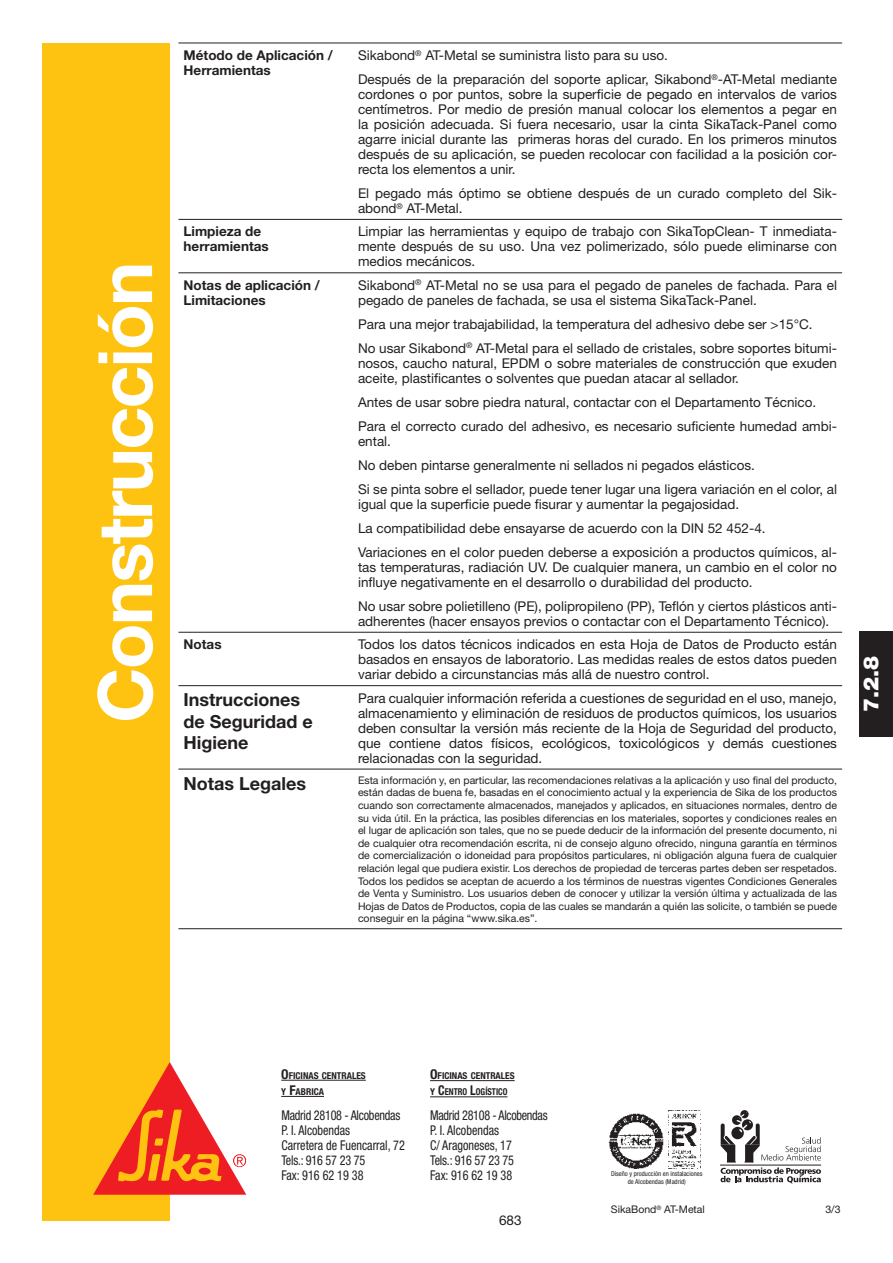
<style>
.page{position:relative;width:893px;height:1263px;background:#fff}
.page>*{position:absolute;margin:0;border:0;box-sizing:border-box;transform-origin:0 0}
.t1{font:700 75px "Helvetica Neue";letter-spacing:-.025em;color:#fff}
.t2{font:900 21px "Helvetica Neue";color:#fff}
.t3{font:700 18px/21.6px "Helvetica Neue";color:#231f20}
.t4{font:13.5px/15px "Helvetica Neue";color:#231f20}
.t5{font:condensed 13.5px/15px "Helvetica Neue";color:#231f20;scale:.9 1}
.t6{font:700 13.5px/15px "Helvetica Neue";color:#231f20}
.t7{font:10.5px/12.6px "Helvetica Neue";color:#231f20;text-align:justify}
.t8{font:700 condensed 9.45px/16.2px "Helvetica Neue";color:#231f20}
.t9{font:condensed 6.75px/7.5px "Helvetica Neue";color:#231f20;text-align:center}
.s1{font-size:13.5px}
</style>
<div class="page">
<svg style="left:720px;top:1110px;width:101px;height:73px"></svg>
<hr style="left:281px;top:1080px;width:85px;height:1px;background:#231f20">
<hr style="left:281px;top:1096px;width:43px;height:1px;background:#231f20">
<hr style="left:430px;top:1080px;width:84px;height:1px;background:#231f20">
<hr style="left:430px;top:1097px;width:77px;height:1px;background:#231f20">
<img style="left:608px;top:1113px;width:55px;height:55px">
<img style="left:668px;top:1110px;width:33px;height:59px">
<div style="left:42px;top:43px;width:128px;height:1177px;background:#fec210"></div>
<svg style="left:93px;top:1062px;width:153px;height:133px"></svg>
<hr style="left:178px;top:43px;width:664px;height:1px;background:#231f20">
<hr style="left:178px;top:219px;width:664px;height:1px;background:#231f20">
<hr style="left:178px;top:272px;width:664px;height:1px;background:#231f20">
<hr style="left:178px;top:632px;width:664px;height:1px;background:#231f20">
<hr style="left:178px;top:685px;width:664px;height:1px;background:#231f20">
<hr style="left:178px;top:769px;width:664px;height:1px;background:#231f20">
<hr style="left:178px;top:928px;width:175px;height:1px;background:#231f20">
<hr style="left:353px;top:928px;width:489px;height:1px;background:#231f20">
<div style="left:859px;top:632px;width:33px;height:105px;background:#231f20"></div>
<h1 class="t1" style="left:99px;top:723px;width:463px;rotate:-90deg">Construcción</h1>
<p class="t6" style="left:183px;top:49px;width:151px">Método de Aplicación /<br>Herramientas</p>
<p class="t4" style="left:358px;top:45px;width:480px;line-height:24px">Sikabond<sup>®</sup> AT-Metal se suministra listo para su uso.<br>Después de la preparación del soporte aplicar, Sikabond<sup>®</sup>-AT-Metal mediante</p>
<p class="t4" style="left:358px;top:88px;width:480px;text-align:justify">cordones o por puntos, sobre la superficie de pegado en intervalos de varios centímetros. Por medio de presión manual colocar los elementos a pegar en la posición adecuada. Si fuera necesario, usar la cinta SikaTack-Panel como agarre inicial durante las primeras horas del curado. En los primeros minutos después de su aplicación, se pueden recolocar con facilidad a la posición cor&shy;recta los elementos a unir.</p>
<p class="t4" style="left:358px;top:187px;width:480px">El pegado más óptimo se obtiene después de un curado completo del Sik&shy;abond<sup>®</sup> AT-Metal.</p>
<p class="t6" style="left:183px;top:226px;width:87px">Limpieza de herramientas</p>
<p class="t4" style="left:358px;top:226px;width:480px;text-align:justify">Limpiar las herramientas y equipo de trabajo con SikaTopClean- T inmediata&shy;mente después de su uso. Una vez polimerizado, sólo puede eliminarse con medios mecánicos.</p>
<p class="t6" style="left:183px;top:279px;width:138px">Notas de aplicación /<br>Limitaciones</p>
<p class="t4" style="left:358px;top:279px;width:480px">Sikabond<sup>®</sup> AT-Metal no se usa para el pegado de paneles de fachada. Para el pegado de paneles de fachada, se usa el sistema SikaTack-Panel.</p>
<p class="t4" style="left:358px;top:314px;width:480px;line-height:24px">Para una mejor trabajabilidad, la temperatura del adhesivo debe ser &gt;15°C.<br>No usar Sikabond<sup>®</sup> AT-Metal para el sellado de cristales, sobre soportes bitumi-</p>
<p class="t4" style="left:358px;top:357px;width:480px">nosos, caucho natural, EPDM o sobre materiales de construcción que exuden aceite, plastificantes o solventes que puedan atacar al sellador.</p>
<p class="t4" style="left:358px;top:392px;width:480px;line-height:24px">Antes de usar sobre piedra natural, contactar con el Departamento Técnico.<br>Para el correcto curado del adhesivo, es necesario suficiente humedad ambi-</p>
<p class="t4" style="left:358px;top:431px;width:480px;line-height:24px">ental.<br>No deben pintarse generalmente ni sellados ni pegados elásticos.<br>Si se pinta sobre el sellador, puede tener lugar una ligera variación en el color, al</p>
<p class="t4" style="left:358px;top:494px;width:480px;line-height:24px">igual que la superficie puede fisurar y aumentar la pegajosidad.<br>La compatibilidad debe ensayarse de acuerdo con la DIN 52 452-4.<br>Variaciones en el color pueden deberse a exposición a productos químicos, al-</p>
<p class="t4" style="left:358px;top:561px;width:480px">tas temperaturas, radiación UV. De cualquier manera, un cambio en el color no influye negativamente en el desarrollo o durabilidad del producto.</p>
<p class="t4" style="left:358px;top:600px;width:480px">No usar sobre polietilleno (PE), polipropileno (PP), Teflón y ciertos plásticos anti&shy;adherentes (hacer ensayos previos o contactar con el Departamento Técnico).</p>
<p class="t6" style="left:183px;top:639px;width:40px">Notas</p>
<p class="t4" style="left:358px;top:639px;width:480px;text-align:justify">Todos los datos técnicos indicados en esta Hoja de Datos de Producto están basados en ensayos de laboratorio. Las medidas reales de estos datos pueden variar debido a circunstancias más allá de nuestro control.</p>
<h3 class="t3" style="left:183px;top:691px;width:131px">Instrucciones de Seguridad e<br>Higiene</h3>
<p class="t4" style="left:358px;top:692px;width:480px;text-align:justify">Para cualquier información referida a cuestiones de seguridad en el uso, manejo, almacenamiento y eliminación de residuos de productos químicos, los usuarios deben consultar la versión más reciente de la Hoja de Seguridad del producto, que contiene datos físicos, ecológicos, toxicológicos y demás cuestiones relacionadas con la seguridad.</p>
<h3 class="t3" style="left:183px;top:775px;width:124px">Notas Legales</h3>
<p class="t7" style="left:358px;top:775px;width:480px">Esta información y, en particular, las recomendaciones relativas a la aplicación y uso final del producto, están dadas de buena fe, basadas en el conocimiento actual y la experiencia de Sika de los productos cuando son correctamente almacenados, manejados y aplicados, en situaciones normales, dentro de su vida útil. En la práctica, las posibles diferencias en los materiales, soportes y condiciones reales en el lugar de aplicación son tales, que no se puede deducir de la información del presente documento, ni de cualquier otra recomendación escrita, ni de consejo alguno ofrecido, ninguna garantía en términos de comercialización o idoneidad para propósitos particulares, ni obligación alguna fuera de cualquier relación legal que pudiera existir. Los derechos de propiedad de terceras partes deben ser respetados.<br>Todos los pedidos se aceptan de acuerdo a los términos de nuestras vigentes Condiciones Generales de Venta y Suministro. Los usuarios deben de conocer y utilizar la versión última y actualizada de las Hojas de Datos de Productos, copia de las cuales se mandarán a quién las solicite, o también se puede conseguir en la página “www.sika.es”.</p>
<h2 class="t2" style="left:863px;top:712px;width:58px;rotate:-90deg">7.2.8</h2>
<p class="t8" style="left:281px;top:1069px;width:86px"><span class="s1">O</span>FICINAS CENTRALES<br>Y <span class="s1">F</span>ABRICA</p>
<p class="t8" style="left:430px;top:1069px;width:86px"><span class="s1">O</span>FICINAS CENTRALES<br>Y <span class="s1">C</span>ENTRO <span class="s1">L</span>OGÍSTICO</p>
<p class="t5" style="left:281px;top:1109px;width:139px">Madrid 28108 - Alcobendas<br>P. I. Alcobendas<br>Carretera de Fuencarral, 72<br>Tels.: 916 57 23 75<br>Fax: 916 62 19 38</p>
<p class="t5" style="left:430px;top:1109px;width:132px">Madrid 28108 - Alcobendas<br>P. I. Alcobendas<br>C/ Aragoneses, 17<br>Tels.: 916 57 23 75<br>Fax: 916 62 19 38</p>
<p class="t4" style="left:499px;top:1214px;width:24px">683</p>
<p class="t9" style="left:611px;top:1171px;width:93px">Diseño y producción en instalaciones de Alcobendas (Madrid)</p>
<p class="t7" style="left:611px;top:1205px;width:95px">SikaBond<sup>®</sup> AT-Metal</p>
<p class="t7" style="left:825px;top:1205px;width:17px">3/3</p>
</div>
